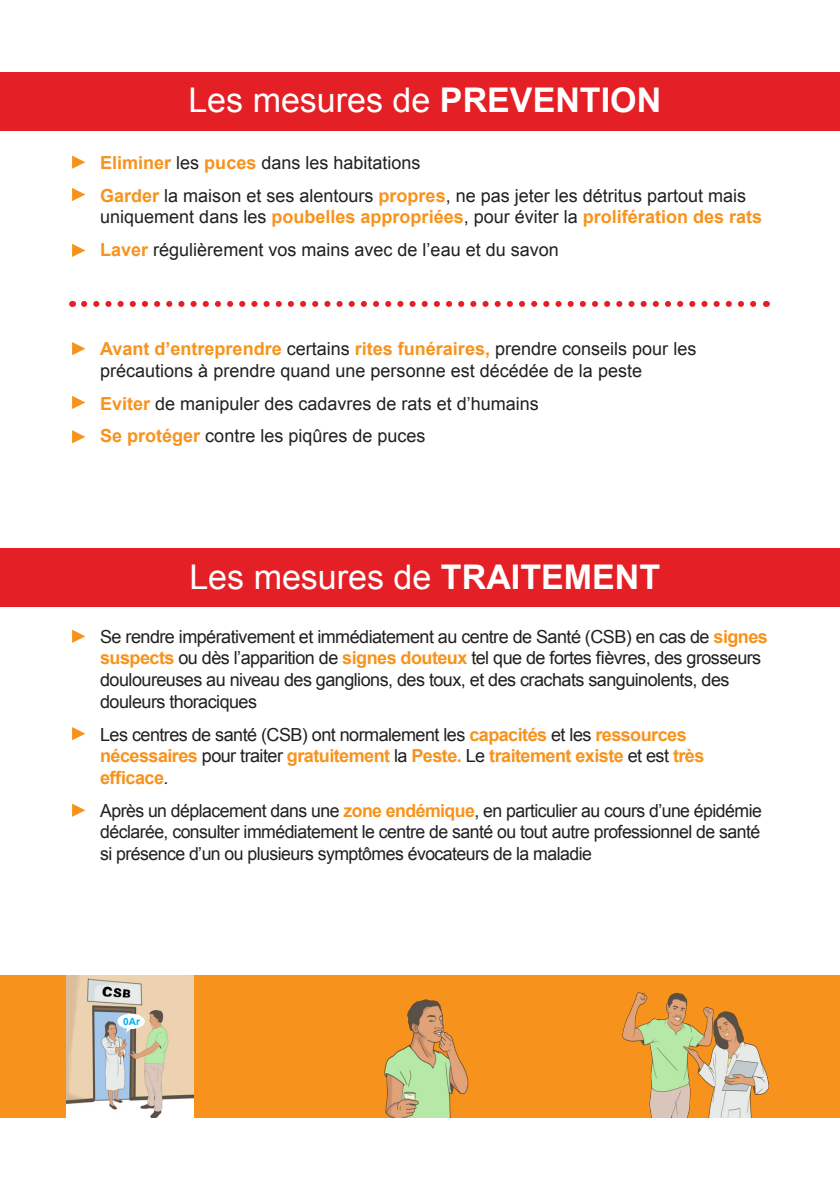
<style>
.page{position:relative;width:840px;height:1191px;background:#fff}
.page>*{position:absolute;margin:0;border:0;box-sizing:border-box;transform-origin:0 0}
.Paragraphe{font:34px "Arial";color:#fff}
.Paragraphe-2{font:18px/21.6px "Arial";letter-spacing:-.03em;color:#231f20}
.Paragraphe-3{font:18px/21.6px "Arial";color:#231f20}
.Paragraphe-4{font:700 18px/21.6px "Arial";letter-spacing:-.03em;color:#f7931d}
.t1{font:700 10px "Arial";color:#00aeef}
.s1{font-weight:700}
.s2{font-weight:700;color:#f7931d}
.s3{font-weight:400;color:#231f20}
</style>
<div class="page">
<div style="left:0;top:975px;width:839px;height:142px;background:#f7931d"></div>
<div style="left:0;top:72px;width:839px;height:58px;background:#e41f25"></div>
<div style="left:0;top:548px;width:839px;height:59px;background:#e41f25"></div>
<img style="left:384px;top:999px;width:85px;height:118px">
<svg style="left:72px;top:155px;width:13px;height:14px"></svg>
<svg style="left:72px;top:188px;width:13px;height:13px"></svg>
<svg style="left:72px;top:244px;width:13px;height:13px"></svg>
<svg style="left:72px;top:342px;width:13px;height:13px"></svg>
<svg style="left:72px;top:396px;width:13px;height:13px"></svg>
<svg style="left:72px;top:430px;width:13px;height:13px"></svg>
<svg style="left:72px;top:803px;width:13px;height:14px"></svg>
<svg style="left:72px;top:629px;width:13px;height:14px"></svg>
<svg style="left:72px;top:727px;width:13px;height:13px"></svg>
<svg style="left:84px;top:301px;width:673px;height:6px"></svg>
<img style="left:622px;top:992px;width:147px;height:125px">
<img style="left:67px;top:975px;width:127px;height:143px">
<div style="left:117px;top:1013px;width:28px;height:16px;background:#fff;border-radius:50%"></div>
<svg style="left:123px;top:1028px;width:8px;height:6px"></svg>
<p class="Paragraphe" style="left:188px;top:78px;width:474px">Les mesures de <span class="s1">PREVENTION</span></p>
<p class="Paragraphe-3" style="left:100px;top:152px;width:322px"><span class="s2">Eliminer</span> les <span class="s2">puces</span> dans les habitations</p>
<p class="Paragraphe-3" style="left:100px;top:185px;width:663px"><span class="s2">Garder</span> la maison et ses alentours <span class="s2">propres</span>, ne pas jeter les détritus partout mais uniquement dans les <span class="s2">poubelles appropriées</span>, pour éviter la <span class="s2">prolifération des rats</span></p>
<p class="Paragraphe-3" style="left:100px;top:239px;width:460px"><span class="s2">Laver</span> régulièrement vos mains avec de l’eau et du savon</p>
<p class="Paragraphe-3" style="left:100px;top:338px;width:597px"><span class="s2">Avant d’entreprendre</span> certains <span class="s2">rites funéraires,</span> prendre conseils pour les précautions à prendre quand une personne est décédée de la peste</p>
<p class="Paragraphe-3" style="left:100px;top:392px;width:440px"><span class="s2">Eviter</span> de manipuler des cadavres de rats et d’humains</p>
<p class="Paragraphe-3" style="left:100px;top:425px;width:327px"><span class="s2">Se protéger</span> contre les piqûres de puces</p>
<p class="Paragraphe" style="left:189px;top:555px;width:472px">Les mesures de <span class="s1">TRAITEMENT</span></p>
<p class="Paragraphe-2" style="left:100px;top:626px;width:669px">Se rendre impérativement et immédiatement au centre de Santé (CSB) en cas de <span class="s2">signes suspects</span> ou dès l’apparition de <span class="s2">signes douteux</span> tel que de fortes fièvres, des grosseurs douloureuses au niveau des ganglions, des toux, et des crachats sanguinolents, des douleurs thoraciques</p>
<p class="Paragraphe-4" style="left:100px;top:724px;width:605px"><span class="s3">Les centres de santé (CSB) ont normalement les</span> capacités <span class="s3">et les</span> ressources nécessaires <span class="s3">pour traiter</span> gratuitement <span class="s3">la</span> Peste. <span class="s3">Le</span> traitement existe <span class="s3">et est</span> très efficace<span class="s3">.</span></p>
<p class="Paragraphe-2" style="left:100px;top:799px;width:663px;text-align:justify">Après un déplacement dans une <span class="s2">zone endémique</span>, en particulier au cours d’une épidémie déclarée, consulter immédiatement le centre de santé ou tout autre professionnel de santé si présence d’un ou plusieurs symptômes évocateurs de la maladie</p>
<p class="t1" style="left:123px;top:1015px;width:18px">0Ar</p>
</div>
